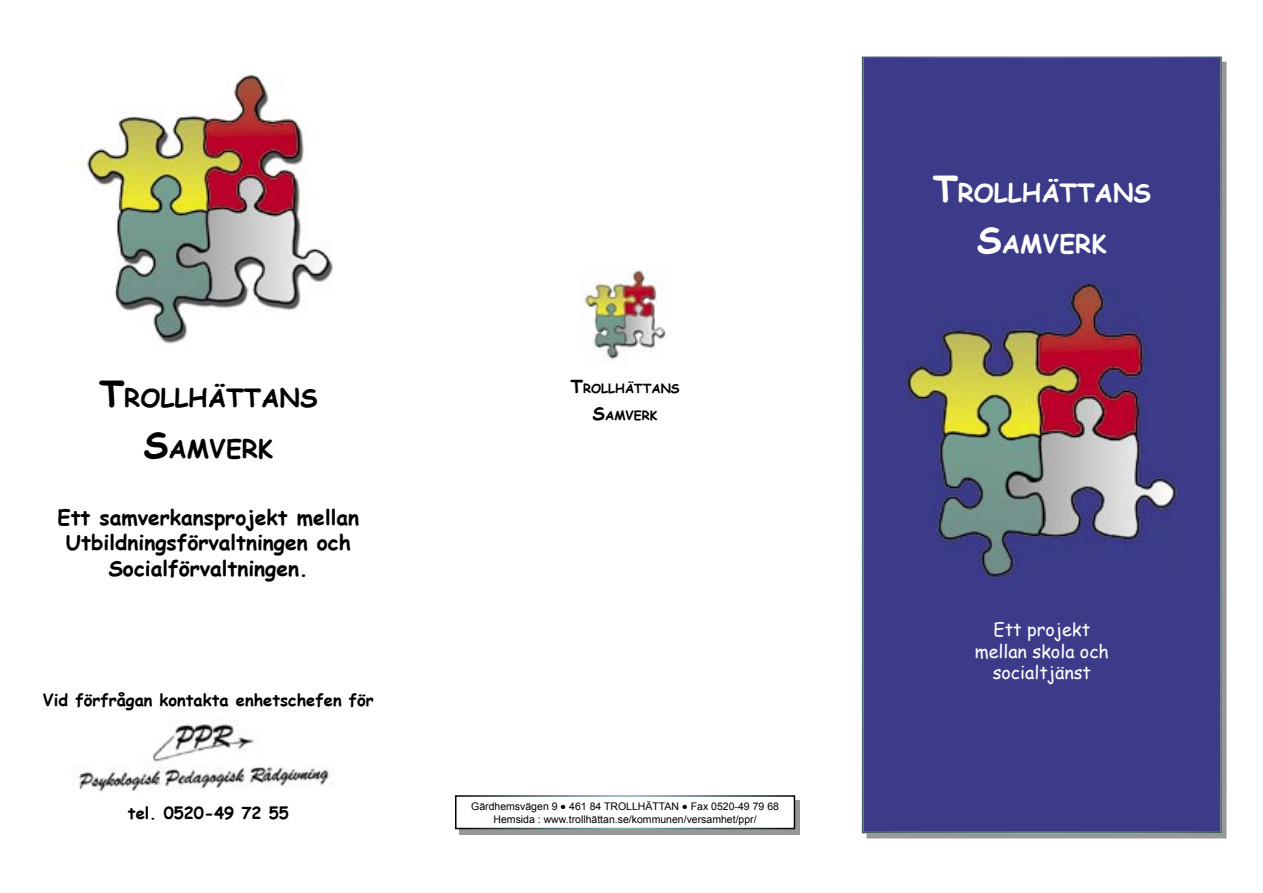
<style>
.page{position:relative;width:1263px;height:893px;background:#fff}
.page>*{position:absolute;margin:0;border:0;box-sizing:border-box;transform-origin:0 0}
.t1{font:700 25.2px/51px "Comic Sans MS";color:#000;text-align:center}
.t2{font:700 25.2px/51px "Comic Sans MS";color:#fff;text-align:center}
.t3{font:700 21px/25.2px "Comic Sans MS";color:#000;text-align:center}
.t4{font:18px/21.6px "Comic Sans MS";color:#fff;text-align:center}
.t5{font:700 16.5px "Comic Sans MS";color:#000}
.t6{font:700 12.6px/27px "Comic Sans MS";color:#000;text-align:center}
.t7{font:10.5px/12.6px "Arial";color:#000;text-align:center}
.s1{font-size:36px}
.s2{font-size:18px}
</style>
<div class="page">
<img style="left:581px;top:269px;width:85px;height:91px">
<img style="left:86px;top:74px;width:247px;height:270px">
<img style="left:73px;top:724px;width:259px;height:68px">
<div style="left:862px;top:57px;width:360px;height:776px;background:#3c3b89"></div>
<img style="left:907px;top:284px;width:270px;height:293px">
<img style="left:460px;top:800px;width:340px;height:34px">
<div style="left:456px;top:796px;width:338px;height:32px;background:#fff"></div>
<hr style="left:456px;top:828px;width:338px;height:1px;background:#fff">
<hr style="left:794px;top:796px;width:1px;height:32px;background:#fff">
<h1 class="t1" style="left:99px;top:371px;width:220px"><span class="s1">T</span>ROLLHÄTTANS<br><span class="s1">S</span>AMVERK</h1>
<h2 class="t3" style="left:58px;top:504px;width:303px">Ett samverkansprojekt mellan<br>Utbildningsförvaltningen och<br>Socialförvaltningen.</h2>
<h3 class="t5" style="left:43px;top:688px;width:333px">Vid förfrågan kontakta enhetschefen för</h3>
<h3 class="t5" style="left:128px;top:801px;width:162px">tel. 0520-49 72 55</h3>
<p class="t6" style="left:570px;top:374px;width:111px"><span class="s2">T</span>ROLLHÄTTANS<br><span class="s2">S</span>AMVERK</p>
<p class="t7" style="left:471px;top:800px;width:309px">Gärdhemsvägen 9 461 84 TROLLHÄTTAN Fax 0520-49 79 68<br>Hemsida : www.trollhättan.se/kommunen/versamhet/ppr/</p>
<h1 class="t2" style="left:933px;top:166px;width:220px"><span class="s1">T</span>ROLLHÄTTANS<br><span class="s1">S</span>AMVERK</h1>
<h3 class="t4" style="left:975px;top:618px;width:136px">Ett projekt mellan skola och socialtjänst</h3>
</div>
